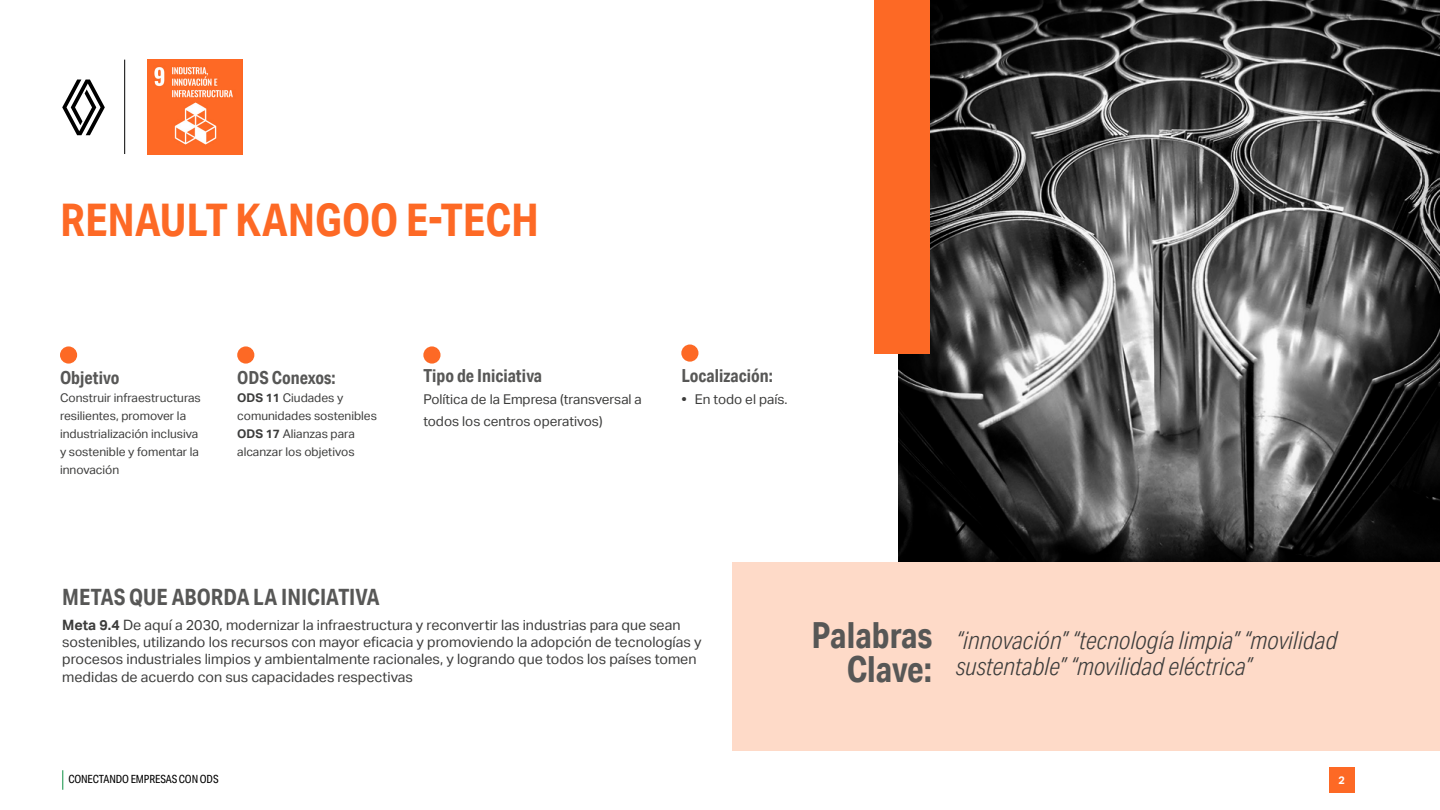
<style>
.page{position:relative;width:1440px;height:810px;background:#fff}
.page>*{position:absolute;margin:0;border:0;box-sizing:border-box;transform-origin:0 0}
.t1{font:700 45px "Aktiv Grotesk Cd";color:#fd6925}
.t2{font:700 36px/33.8px "Aktiv Grotesk Cd";color:#575756;text-align:right}
.t3{font:italic 300 24.75px/26.2px "Aktiv Grotesk Cd";color:#3c3c3b}
.t4{font:700 22.5px "Aktiv Grotesk Cd";color:#575756}
.t5{font:700 18px "Aktiv Grotesk Cd";color:#575756}
.t6{font:14.25px/17.1px "Aktiv Grotesk";color:#3c3c3b}
.t7{font:13.5px/21.8px "Aktiv Grotesk";color:#3c3c3b}
.t8{font:12px/18px "Aktiv Grotesk";color:#3c3c3b}
.t9{font:11.25px "Aktiv Grotesk Cd";letter-spacing:-.01em;color:#000}
.t10{font:700 10.88px "Aktiv Grotesk";color:#fff}
.s1{font-weight:700}
</style>
<div class="page">
<svg style="left:62px;top:770px;width:1px;height:20px"></svg>
<div style="left:1329px;top:767px;width:25px;height:26px;background:#fd6925"></div>
<img style="left:898px;top:0;width:542px;height:562px">
<div style="left:874px;top:0;width:56px;height:354px;background:#fd6925"></div>
<img style="left:148px;top:60px;width:95px;height:94px">
<hr style="left:125px;top:60px;width:1px;height:94px;background:#000">
<div style="left:732px;top:562px;width:708px;height:189px;background:#fedac8"></div>
<div style="left:60px;top:346px;width:17px;height:18px;background:#fd6925;border-radius:50%"></div>
<div style="left:681px;top:345px;width:17px;height:17px;background:#fd6925;border-radius:50%"></div>
<div style="left:237px;top:346px;width:17px;height:18px;background:#fd6925;border-radius:50%"></div>
<div style="left:423px;top:346px;width:18px;height:18px;background:#fd6925;border-radius:50%"></div>
<svg style="left:62px;top:80px;width:43px;height:55px"></svg>
<h1 class="t1" style="left:60px;top:192px;width:480px">RENAULT KANGOO E-TECH</h1>
<p class="t5" style="left:60px;top:367px;width:61px">Objetivo</p>
<p class="t8" style="left:60px;top:389px;width:142px">Construir infraestructuras resilientes, promover la industrialización inclusiva y sostenible y fomentar la innovación</p>
<p class="t5" style="left:237px;top:367px;width:100px">ODS Conexos:</p>
<p class="t8" style="left:237px;top:389px;width:141px"><span class="s1">ODS 11</span> Ciudades y comunidades sostenibles<br><span class="s1">ODS 17</span> Alianzas para alcanzar los objetivos</p>
<p class="t5" style="left:423px;top:365px;width:120px">Tipo de Iniciativa</p>
<p class="t7" style="left:423px;top:389px;width:220px">Política de la Empresa (transversal a todos los centros operativos)</p>
<p class="t5" style="left:681px;top:365px;width:93px">Localización:</p>
<p class="t7" style="left:681px;top:389px;width:108px"><span class="s1">•</span> En todo el país.</p>
<h3 class="t4" style="left:62px;top:583px;width:319px">METAS QUE ABORDA LA INICIATIVA</h3>
<p class="t6" style="left:62px;top:617px;width:641px"><span class="s1">Meta 9.4</span> De aquí a 2030, modernizar la infraestructura y reconvertir las industrias para que sean sostenibles, utilizando los recursos con mayor eficacia y promoviendo la adopción de tecnologías y procesos industriales limpios y ambientalmente racionales, y logrando que todos los países tomen medidas de acuerdo con sus capacidades respectivas</p>
<h2 class="t2" style="left:811px;top:618px;width:122px">Palabras<br>Clave:</h2>
<h3 class="t3" style="left:956px;top:627px;width:383px">“innovación” “tecnología limpia” “movilidad sustentable” “movilidad eléctrica”</h3>
<p class="t9" style="left:68px;top:773px;width:152px">CONECTANDO EMPRESAS CON ODS</p>
<p class="t10" style="left:1338px;top:774px;width:8px">2</p>
</div>
